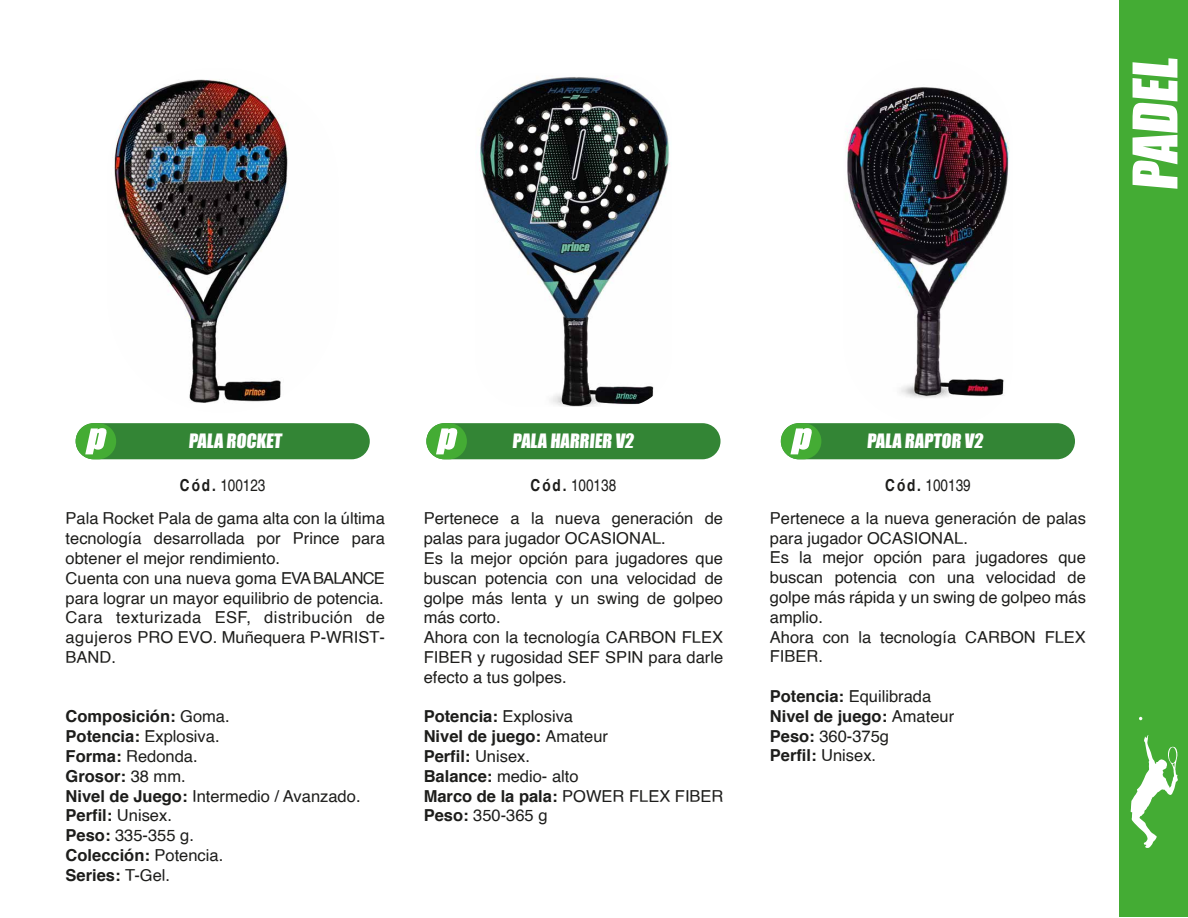
<style>
.page{position:relative;width:1188px;height:918px;background:#fff}
.page>*{position:absolute;margin:0;border:0;box-sizing:border-box;transform-origin:0 0}
.t1{font:56.85px "Impact";color:#fff}
.t2{font:18.15px "Impact";color:#fff}
.t3{font:16.5px/19.8px "Helvetica";color:#1d1d1b}
.t4{font:700 16.5px/19.8px "Helvetica";color:#1d1d1b}
.t5{font:condensed 16.5px "Helvetica LT";color:#1d1d1b}
.s1{font-family:"Helvetica";font-weight:700}
.s2{font-weight:700}
.s3{font-weight:400}
</style>
<div class="page">
<img style="left:114px;top:79px;width:174px;height:324px">
<img style="left:479px;top:76px;width:191px;height:331px">
<img style="left:845px;top:87px;width:165px;height:311px">
<div style="left:76px;top:423px;width:294px;height:36px;background:#338535;border-radius:18px"></div>
<div style="left:76px;top:423px;width:40px;height:36px;background:#44ac34;border-radius:18px"></div>
<svg style="left:85px;top:428px;width:22px;height:26px"></svg>
<div style="left:426px;top:423px;width:295px;height:36px;background:#338535;border-radius:18px"></div>
<div style="left:426px;top:423px;width:41px;height:36px;background:#44ac34;border-radius:18px"></div>
<svg style="left:436px;top:428px;width:22px;height:26px"></svg>
<div style="left:781px;top:423px;width:294px;height:36px;background:#338535;border-radius:18px"></div>
<div style="left:781px;top:423px;width:40px;height:36px;background:#44ac34;border-radius:18px"></div>
<svg style="left:790px;top:428px;width:22px;height:26px"></svg>
<div style="left:1120px;top:1px;width:68px;height:916px;background:#44ac34"></div>
<svg style="left:1131px;top:735px;width:47px;height:113px"></svg>
<h1 class="t1" style="left:1111px;top:191px;width:141px;rotate:-90deg">PADEL</h1>
<p class="t2" style="left:189px;top:426px;width:97px">PALA ROCKET</p>
<p class="t2" style="left:512px;top:427px;width:125px">PALA HARRIER V2</p>
<p class="t2" style="left:867px;top:427px;width:120px">PALA RAPTOR V2</p>
<p class="t5" style="left:180px;top:475px;width:87px"><span class="s1">Cód.</span> 100123</p>
<p class="t5" style="left:531px;top:475px;width:87px"><span class="s1">Cód.</span> 100138</p>
<p class="t5" style="left:885px;top:475px;width:87px"><span class="s1">Cód.</span> 100139</p>
<p class="t3" style="left:66px;top:509px;width:321px">Pala Rocket Pala de gama alta con la última tecnología desarrollada por Prince para obtener el mejor rendimiento.<br>Cuenta con una nueva goma EVA BALANCE para lograr un mayor equilibrio de potencia.<br>Cara texturizada ESF, distribución de agujeros PRO EVO. Muñequera P-WRIST-BAND.</p>
<p class="t3" style="left:66px;top:707px;width:297px"><span class="s2">Composición:</span> Goma.<br><span class="s2">Potencia:</span> Explosiva.<br><span class="s2">Forma:</span> Redonda.<br><span class="s2">Grosor:</span> 38 mm.<br><span class="s2">Nivel de Juego:</span> Intermedio / Avanzado.<br><span class="s2">Perfil:</span> Unisex.<br><span class="s2">Peso:</span> 335-355 g.<br><span class="s2">Colección:</span> Potencia.<br><span class="s2">Series:</span> T-Gel.</p>
<p class="t3" style="left:424px;top:509px;width:301px">Pertenece a la nueva generación de palas para jugador OCASIONAL.<br>Es la mejor opción para jugadores que buscan potencia con una velocidad de golpe más lenta y un swing de golpeo más corto.<br>Ahora con la tecnología CARBON FLEX<br>FIBER y rugosidad SEF SPIN para darle efecto a tus golpes.</p>
<p class="t4" style="left:424px;top:707px;width:301px">Potencia: <span class="s3">Explosiva<br></span>Nivel de juego: <span class="s3">Amateur<br></span>Perfil: <span class="s3">Unisex.<br></span>Balance: <span class="s3">medio- alto<br></span>Marco de la pala: <span class="s3">POWER FLEX FIBER<br></span>Peso: <span class="s3">350-365 g</span></p>
<p class="t3" style="left:770px;top:509px;width:318px">Pertenece a la nueva generación de palas para jugador OCASIONAL.<br>Es la mejor opción para jugadores que buscan potencia con una velocidad de golpe más rápida y un swing de golpeo más amplio.<br>Ahora con la tecnología CARBON FLEX<br>FIBER.</p>
<p class="t4" style="left:770px;top:687px;width:186px">Potencia: <span class="s3">Equilibrada<br></span>Nivel de juego: <span class="s3">Amateur<br></span>Peso: <span class="s3">360-375g<br></span>Perfil: <span class="s3">Unisex.</span></p>
</div>
